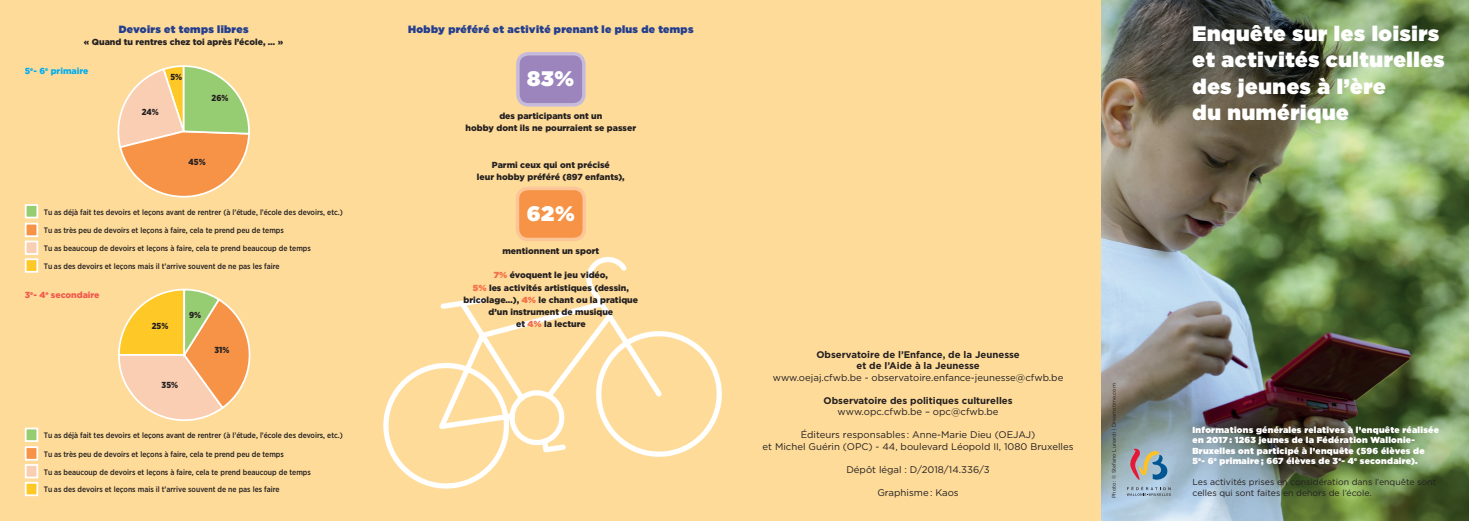
<style>
.page{position:relative;width:1469px;height:521px;background:#fff}
.page>*{position:absolute;margin:0;border:0;box-sizing:border-box;transform-origin:0 0}
.t1{font:900 21px/26.2px "Gotham";letter-spacing:.03em;color:#fff}
.t2{font:900 10.5px "Gotham";letter-spacing:.03em;color:#253f8e}
.t3{font:9.62px/11.5px "Gotham";color:#231f20;text-align:center}
.t4{font:700 9.62px/11.5px "Gotham";color:#231f20;text-align:center}
.t5{font:900 8.75px/12.2px "Gotham";color:#231f20;text-align:center}
.t6{font:900 8.75px/10.5px "Gotham";letter-spacing:.03em;color:#fff}
.t7{font:8.75px/10.5px "Gotham";color:#231f20}
.t8{font:900 8.75px "Gotham Narrow";color:#231f20}
.t9{font:900 8.75px "Gotham";color:#f0594d}
.t10{font:900 8.75px "Gotham";color:#00aeef}
.t11{font:500 7.88px "Gotham Narrow";color:#231f20}
.t12{font:5.25px "Gotham";color:#231f20}
.s1{color:#f37149}
</style>
<div class="page">
<div style="left:0;top:0;width:1468px;height:521px;background:#fedb99"></div>
<img style="left:1101px;top:0;width:367px;height:521px">
<svg style="left:1126px;top:486px;width:44px;height:10px"></svg>
<svg style="left:1129px;top:448px;width:39px;height:32px"></svg>
<svg style="left:383px;top:257px;width:339px;height:232px"></svg>
<div style="left:518px;top:54px;width:66px;height:51px;background:#9c85bd;border-radius:10px"></div>
<div style="left:516px;top:52px;width:69px;height:55px;border:4px solid #c7bbdb;border-radius:10px"></div>
<div style="left:517px;top:188px;width:67px;height:51px;background:#f69347;border-radius:10px"></div>
<div style="left:515px;top:187px;width:71px;height:54px;border:4px solid #fcc699;border-radius:10px"></div>
<div style="left:25px;top:258px;width:13px;height:15px;background:#fec827;border:2px solid #fff"></div>
<div style="left:25px;top:241px;width:13px;height:14px;background:#f9ceb2;border:2px solid #fff"></div>
<div style="left:25px;top:223px;width:13px;height:14px;background:#f69347;border:2px solid #fff"></div>
<div style="left:25px;top:204px;width:13px;height:14px;background:#97cd72;border:2px solid #fff"></div>
<svg style="left:117px;top:65px;width:133px;height:133px"></svg>
<div style="left:25px;top:482px;width:13px;height:14px;background:#fec827;border:2px solid #fff"></div>
<div style="left:25px;top:464px;width:13px;height:14px;background:#f9ceb2;border:2px solid #fff"></div>
<div style="left:25px;top:446px;width:13px;height:14px;background:#f69347;border:2px solid #fff"></div>
<div style="left:25px;top:428px;width:13px;height:14px;background:#97cd72;border:2px solid #fff"></div>
<svg style="left:118px;top:288px;width:133px;height:133px"></svg>
<h2 class="t2" style="left:119px;top:22px;width:131px">Devoirs et temps libres</h2>
<p class="t5" style="left:84px;top:36px;width:201px">« Quand tu rentres chez toi après l’école, … »</p>
<p class="t10" style="left:25px;top:65px;width:65px">5<sup>e</sup>- 6<sup>e</sup> primaire</p>
<p class="t8" style="left:170px;top:71px;width:13px">5%</p>
<p class="t8" style="left:142px;top:106px;width:18px">24%</p>
<p class="t8" style="left:212px;top:92px;width:18px">26%</p>
<p class="t8" style="left:189px;top:156px;width:19px">45%</p>
<p class="t11" style="left:44px;top:207px;width:300px">Tu as déjà fait tes devoirs et leçons avant de rentrer (à l’étude, l’école des devoirs, etc.)</p>
<p class="t11" style="left:44px;top:225px;width:242px">Tu as très peu de devoirs et leçons à faire, cela te prend peu de temps</p>
<p class="t11" style="left:44px;top:243px;width:269px">Tu as beaucoup de devoirs et leçons à faire, cela te prend beaucoup de temps</p>
<p class="t11" style="left:44px;top:261px;width:237px">Tu as des devoirs et leçons mais il t’arrive souvent de ne pas les faire</p>
<p class="t9" style="left:25px;top:289px;width:76px">3<sup>e</sup>- 4<sup>e</sup> secondaire</p>
<p class="t8" style="left:152px;top:320px;width:18px">25%</p>
<p class="t8" style="left:189px;top:309px;width:14px">9%</p>
<p class="t8" style="left:162px;top:379px;width:18px">35%</p>
<p class="t8" style="left:214px;top:344px;width:16px">31%</p>
<p class="t11" style="left:44px;top:430px;width:300px">Tu as déjà fait tes devoirs et leçons avant de rentrer (à l’étude, l’école des devoirs, etc.)</p>
<p class="t11" style="left:44px;top:449px;width:242px">Tu as très peu de devoirs et leçons à faire, cela te prend peu de temps</p>
<p class="t11" style="left:44px;top:467px;width:269px">Tu as beaucoup de devoirs et leçons à faire, cela te prend beaucoup de temps</p>
<p class="t11" style="left:44px;top:484px;width:237px">Tu as des devoirs et leçons mais il t’arrive souvent de ne pas les faire</p>
<h2 class="t2" style="left:408px;top:22px;width:287px">Hobby préféré et activité prenant le plus de temps</h2>
<h1 class="t1" style="left:527px;top:65px;width:49px">83%</h1>
<p class="t5" style="left:465px;top:110px;width:172px">des participants ont un<br>hobby dont ils ne pourraient se passer</p>
<p class="t5" style="left:477px;top:159px;width:149px">Parmi ceux qui ont précisé<br>leur hobby préféré (897 enfants),</p>
<h1 class="t1" style="left:527px;top:200px;width:49px">62%</h1>
<p class="t5" style="left:502px;top:244px;width:98px">mentionnent un sport</p>
<p class="t5" style="left:463px;top:269px;width:176px"><span class="s1">7%</span> évoquent le jeu vidéo,<br><span class="s1">5%</span> les activités artistiques (dessin, bricolage…), <span class="s1">4%</span> le chant ou la pratique d’un instrument de musique<br>et <span class="s1">4%</span> la lecture</p>
<p class="t4" style="left:816px;top:348px;width:205px">Observatoire de l’Enfance, de la Jeunesse et de l’Aide à la Jeunesse</p>
<p class="t3" style="left:772px;top:371px;width:292px">www.oejaj.cfwb.be - observatoire.enfance-jeunesse@cfwb.be</p>
<p class="t4" style="left:823px;top:394px;width:190px">Observatoire des politiques culturelles</p>
<p class="t3" style="left:837px;top:406px;width:162px">www.opc.cfwb.be – opc@cfwb.be</p>
<p class="t3" style="left:762px;top:429px;width:312px">Éditeurs responsables : Anne-Marie Dieu (OEJAJ)<br>et Michel Guérin (OPC) - 44, boulevard Léopold II, 1080 Bruxelles</p>
<p class="t3" style="left:846px;top:464px;width:145px">Dépôt légal : D/2018/14.336/3</p>
<p class="t3" style="left:877px;top:487px;width:83px">Graphisme : Kaos</p>
<p class="t12" style="left:1110px;top:498px;width:116px;rotate:-90deg">Photo : © Stefano Lunardi | Dreamstime.com</p>
<h1 class="t1" style="left:1192px;top:20px;width:254px">Enquête sur les loisirs et activités culturelles des jeunes à l’ère<br>du numérique</h1>
<p class="t6" style="left:1192px;top:424px;width:248px">Informations générales relatives à l’enquête réalisée en 2017 : 1263 jeunes de la Fédération Wallonie-Bruxelles ont participé à l’enquête (596 élèves de 5<sup>e</sup>- 6<sup>e</sup> primaire ; 667 élèves de 3<sup>e</sup>- 4<sup>e</sup> secondaire).</p>
<p class="t7" style="left:1192px;top:477px;width:245px">Les activités prises en considération dans l’enquête sont celles qui sont faites en dehors de l’école.</p>
</div>
